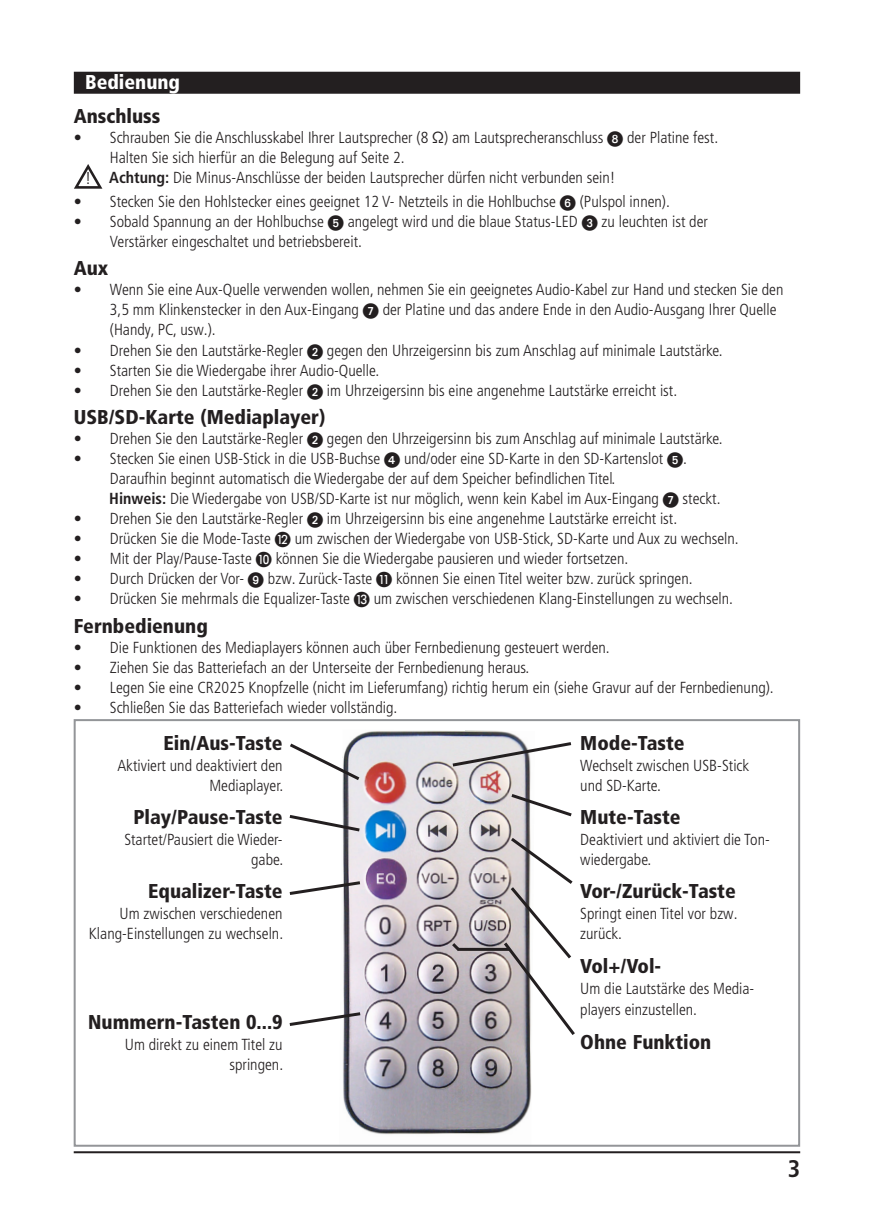
<style>
.page{position:relative;width:874px;height:1225px;background:#fff}
.page>*{position:absolute;margin:0;border:0;box-sizing:border-box;transform-origin:0 0}
.t1{font:700 condensed 24px "Frutiger LT Pro";color:#231f20}
.Produkt-Überschrift{font:900 condensed 20px "Frutiger LT Pro";color:#231f20}
.hsc_überschrift{font:900 condensed 20px "Frutiger LT Pro";color:#fff}
.t2{font:300 condensed 17.2px "Frutiger LT Pro";color:#231f20}
.Produkt-Text{font:300 condensed 16px/20.8px "Frutiger LT Pro";color:#231f20}
.s1{font-family:"European Pi One";font-weight:400;font-stretch:normal}
.s2{font-weight:700}
</style>
<div class="page">
<hr style="left:74px;top:1151px;width:725px;height:2px;background:#231f20">
<div style="left:74px;top:72px;width:725px;height:22px;background:#231f20"></div>
<svg style="left:74px;top:164px;width:28px;height:25px"></svg>
<img style="left:342px;top:730px;width:190px;height:405px">
<div style="left:74px;top:719px;width:725px;height:427px;border:2px solid #939598"></div>
<svg style="left:290px;top:741px;width:72px;height:42px"></svg>
<svg style="left:289px;top:813px;width:73px;height:20px"></svg>
<svg style="left:289px;top:879px;width:74px;height:18px"></svg>
<svg style="left:289px;top:1010px;width:74px;height:18px"></svg>
<svg style="left:449px;top:740px;width:123px;height:28px"></svg>
<svg style="left:508px;top:791px;width:64px;height:27px"></svg>
<svg style="left:500px;top:835px;width:75px;height:203px"></svg>
<hr style="left:457px;top:948px;width:52px;height:3px;background:#231f20">
<svg style="left:448px;top:940px;width:15px;height:14px"></svg>
<p class="hsc_überschrift" style="left:85px;top:70px;width:96px">Bedienung</p>
<p class="Produkt-Überschrift" style="left:74px;top:104px;width:88px">Anschluss</p>
<p class="Produkt-Text" style="left:110px;top:128px;width:609px;line-height:20px;text-indent:-36px">• Schrauben Sie die Anschlusskabel Ihrer Lautsprecher (8 Ω) am Lautsprecheranschluss <span class="s1">8</span> der Platine fest.<br>Halten Sie sich hierfür an die Belegung auf Seite 2.</p>
<p class="Produkt-Text" style="left:109px;top:167px;width:507px"><span class="s2">Achtung:</span> Die Minus-Anschlüsse der beiden Lautsprecher dürfen nicht verbunden sein!</p>
<p class="Produkt-Text" style="left:74px;top:191px;width:597px">• Stecken Sie den Hohlstecker eines geeignet 12 V- Netzteils in die Hohlbuchse <span class="s1">6</span> (Pulspol innen).</p>
<p class="Produkt-Text" style="left:110px;top:212px;width:599px;line-height:20px;text-indent:-36px">• Sobald Spannung an der Hohlbuchse <span class="s1">5</span> angelegt wird und die blaue Status-LED <span class="s1">3</span> zu leuchten ist der<br>Verstärker eingeschaltet und betriebsbereit.</p>
<p class="Produkt-Überschrift" style="left:74px;top:256px;width:36px">Aux</p>
<p class="Produkt-Text" style="left:110px;top:280px;width:674px;line-height:20px;text-indent:-36px">• Wenn Sie eine Aux-Quelle verwenden wollen, nehmen Sie ein geeignetes Audio-Kabel zur Hand und stecken Sie den<br>3,5 mm Klinkenstecker in den Aux-Eingang <span class="s1">7</span> der Platine und das andere Ende in den Audio-Ausgang Ihrer Quelle (Handy, PC, usw.).</p>
<p class="Produkt-Text" style="left:74px;top:340px;width:650px">• Drehen Sie den Lautstärke-Regler <span class="s1">2</span> gegen den Uhrzeigersinn bis zum Anschlag auf minimale Lautstärke.</p>
<p class="Produkt-Text" style="left:74px;top:360px;width:307px">• Starten Sie die Wiedergabe ihrer Audio-Quelle.</p>
<p class="Produkt-Text" style="left:74px;top:380px;width:604px">• Drehen Sie den Lautstärke-Regler <span class="s1">2</span> im Uhrzeigersinn bis eine angenehme Lautstärke erreicht ist.</p>
<p class="Produkt-Überschrift" style="left:74px;top:405px;width:253px">USB/SD-Karte (Mediaplayer)</p>
<p class="Produkt-Text" style="left:74px;top:428px;width:650px">• Drehen Sie den Lautstärke-Regler <span class="s1">2</span> gegen den Uhrzeigersinn bis zum Anschlag auf minimale Lautstärke.</p>
<p class="Produkt-Text" style="left:110px;top:449px;width:578px;line-height:20px;text-indent:-36px">• Stecken Sie einen USB-Stick in die USB-Buchse <span class="s1">4</span> und/oder eine SD-Karte in den SD-Kartenslot <span class="s1">5</span>.<br>Daraufhin beginnt automatisch die Wiedergabe der auf dem Speicher befindlichen Titel.</p>
<p class="Produkt-Text" style="left:109px;top:488px;width:612px"><span class="s2">Hinweis:</span> Die Wiedergabe von USB/SD-Karte ist nur möglich, wenn kein Kabel im Aux-Eingang <span class="s1">7</span> steckt.</p>
<p class="Produkt-Text" style="left:74px;top:508px;width:604px">• Drehen Sie den Lautstärke-Regler <span class="s1">2</span> im Uhrzeigersinn bis eine angenehme Lautstärke erreicht ist.</p>
<p class="Produkt-Text" style="left:74px;top:528px;width:666px">• Drücken Sie die Mode-Taste <span class="s1">L</span> um zwischen der Wiedergabe von USB-Stick, SD-Karte und Aux zu wechseln.</p>
<p class="Produkt-Text" style="left:74px;top:548px;width:555px">• Mit der Play/Pause-Taste <span class="s1">J</span> können Sie die Wiedergabe pausieren und wieder fortsetzen.</p>
<p class="Produkt-Text" style="left:74px;top:568px;width:620px">• Durch Drücken der Vor- <span class="s1">9</span> bzw. Zurück-Taste <span class="s1">K</span> können Sie einen Titel weiter bzw. zurück springen.</p>
<p class="Produkt-Text" style="left:74px;top:588px;width:660px">• Drücken Sie mehrmals die Equalizer-Taste <span class="s1">M</span> um zwischen verschiedenen Klang-Einstellungen zu wechseln.</p>
<p class="Produkt-Überschrift" style="left:74px;top:613px;width:135px">Fernbedienung</p>
<p class="Produkt-Text" style="left:74px;top:637px;width:537px">• Die Funktionen des Mediaplayers können auch über Fernbedienung gesteuert werden.</p>
<p class="Produkt-Text" style="left:74px;top:657px;width:457px">• Ziehen Sie das Batteriefach an der Unterseite der Fernbedienung heraus.</p>
<p class="Produkt-Text" style="left:74px;top:677px;width:701px">• Legen Sie eine CR2025 Knopfzelle (nicht im Lieferumfang) richtig herum ein (siehe Gravur auf der Fernbedienung).</p>
<p class="Produkt-Text" style="left:74px;top:697px;width:325px">• Schließen Sie das Batteriefach wieder vollständig.</p>
<p class="t2" style="left:85px;top:169px;width:8px">!</p>
<p class="Produkt-Überschrift" style="left:163px;top:730px;width:121px">Ein/Aus-Taste</p>
<p class="Produkt-Text" style="left:117px;top:755px;width:167px;text-align:right">Aktiviert und deaktiviert den<br>Mediaplayer.</p>
<p class="Produkt-Überschrift" style="left:133px;top:804px;width:151px">Play/Pause-Taste</p>
<p class="Produkt-Text" style="left:124px;top:828px;width:160px;text-align:right">Startet/Pausiert die Wieder&shy;gabe.</p>
<p class="Produkt-Überschrift" style="left:148px;top:878px;width:136px">Equalizer-Taste</p>
<p class="Produkt-Text" style="left:89px;top:902px;width:196px;text-align:right">Um zwischen verschiedenen<br>Klang-Einstellungen zu wechseln.</p>
<p class="Produkt-Überschrift" style="left:88px;top:1009px;width:196px">Nummern-Tasten 0...9</p>
<p class="Produkt-Text" style="left:125px;top:1033px;width:160px;text-align:right">Um direkt zu einem Titel zu springen.</p>
<p class="Produkt-Überschrift" style="left:580px;top:730px;width:106px">Mode-Taste</p>
<p class="Produkt-Text" style="left:580px;top:755px;width:170px">Wechselt zwischen USB-Stick und SD-Karte.</p>
<p class="Produkt-Überschrift" style="left:580px;top:804px;width:102px">Mute-Taste</p>
<p class="Produkt-Text" style="left:580px;top:828px;width:191px">Deaktiviert und aktiviert die Ton&shy;wiedergabe.</p>
<p class="Produkt-Überschrift" style="left:580px;top:878px;width:157px">Vor-/Zurück-Taste</p>
<p class="Produkt-Text" style="left:580px;top:902px;width:159px">Springt einen Titel vor bzw. zurück.</p>
<p class="Produkt-Überschrift" style="left:580px;top:954px;width:82px">Vol+/Vol-</p>
<p class="Produkt-Text" style="left:580px;top:978px;width:175px">Um die Lautstärke des Media&shy;players einzustellen.</p>
<p class="Produkt-Überschrift" style="left:580px;top:1030px;width:132px">Ohne Funktion</p>
<p class="t1" style="left:787px;top:1154px;width:14px">3</p>
</div>
